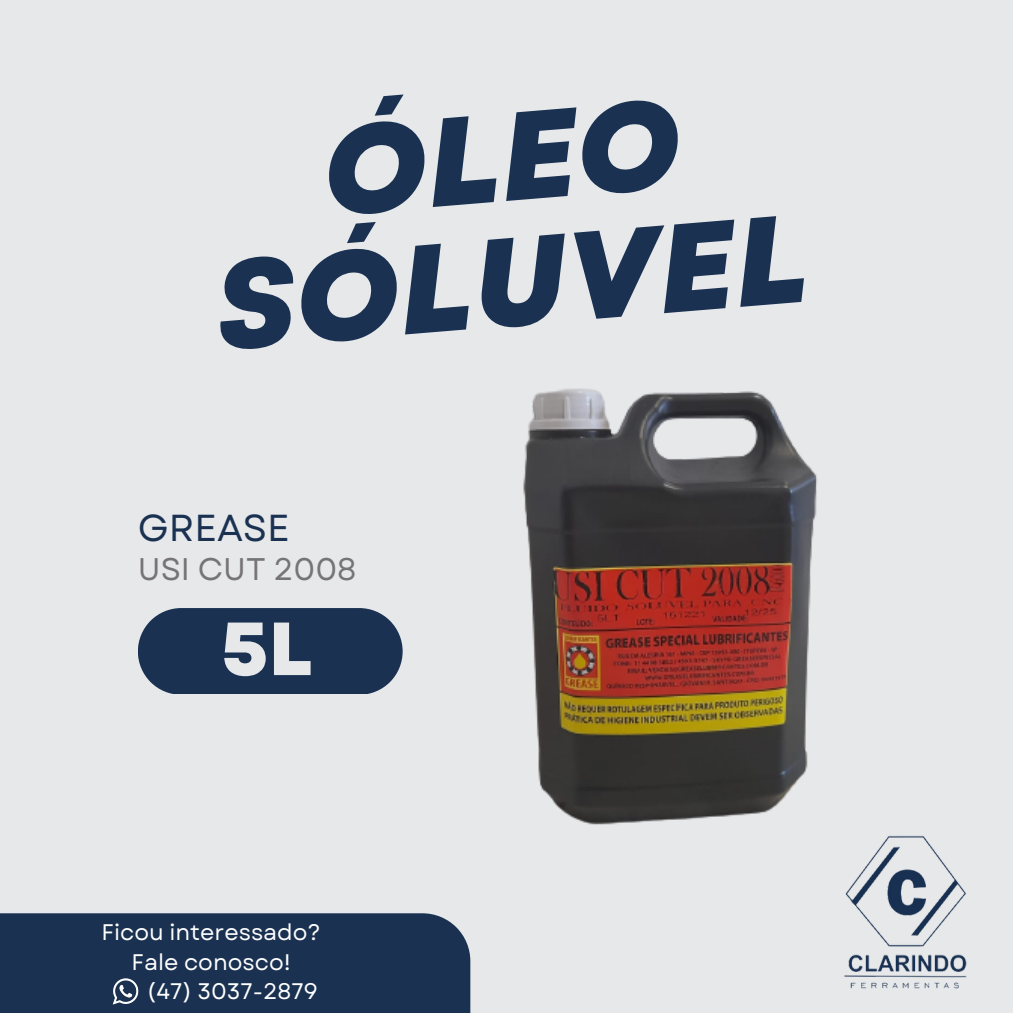
<style>
.page{position:relative;width:1013px;height:1013px;background:#fff}
.page>*{position:absolute;margin:0;border:0;box-sizing:border-box;transform-origin:0 0}
.t1{font:italic 800 125px/124.6px "Garet";color:#1a3152;text-align:center}
.t2{font:800 75px "Garet";color:#e6e8ea}
.t3{font:37.5px "Garet";color:#1a3152}
.t4{font:31.25px "Garet";color:#767474}
.t5{font:22.5px/31px "Garet";color:#fff;text-align:center}
</style>
<div class="page">
<div style="left:0;top:0;width:1012px;height:1012px;background:#e6e8ea"></div>
<div style="left:138px;top:608px;width:185px;height:85px;background:#1a3152"></div>
<img style="left:844px;top:857px;width:123px;height:132px">
<div style="left:0;top:913px;width:470px;height:99px;background:#1a3152"></div>
<img style="left:112px;top:978px;width:27px;height:27px">
<img style="left:323px;top:388px;width:616px;height:469px">
<h1 class="t1" style="left:199px;top:122px;width:595px;rotate:-5deg">ÓLEO<br>SÓLUVEL</h1>
<h3 class="t3" style="left:138px;top:501px;width:153px">GREASE</h3>
<h3 class="t4" style="left:138px;top:547px;width:220px">USI CUT 2008</h3>
<h2 class="t2" style="left:221px;top:595px;width:93px">5L</h2>
<p class="t5" style="left:101px;top:916px;width:221px">Ficou interessado?<br>Fale conosco!</p>
<p class="t5" style="left:147px;top:975px;width:172px">(47) 3037-2879</p>
</div>
